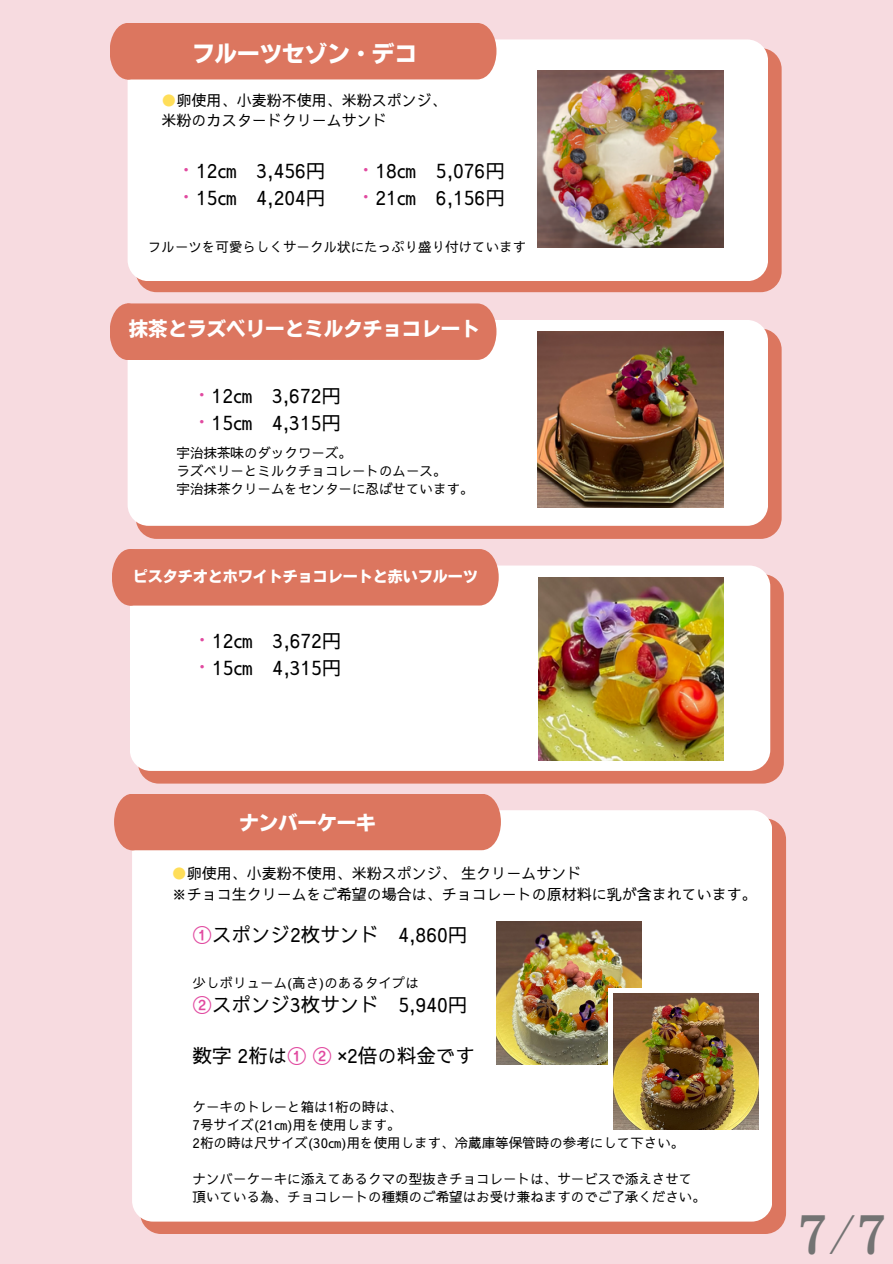
<style>
.page{position:relative;width:893px;height:1264px;background:#fff}
.page>*{position:absolute;margin:0;border:0;box-sizing:border-box;transform-origin:0 0}
.t1{font:48.45px "Nud Motoya Mincho Std W6";color:#737373}
.t2{font:22.5px "Nud Motoya Cedar Std W6";color:#fff}
.t3{font:500 19.5px/27px "Sawarabi Gothic";color:#000}
.t4{font:19.5px "Nud Motoya Cedar Std W6";color:#fff}
.t5{font:500 15px "Sawarabi Gothic";color:#000}
.t6{font:15px "Nud Motoya Cedar Std W6";color:#fff}
.t7{font:500 13.5px "Sawarabi Gothic";color:#000}
.s1{color:#ffde59}
.s2{color:#e14aa0}
</style>
<div class="page">
<div style="left:0;top:0;width:892px;height:1263px;background:#f7dbe0"></div>
<div style="left:136px;top:48px;width:645px;height:244px;background:#dc765f;border-radius:21px"></div>
<div style="left:128px;top:39px;width:639px;height:242px;background:#fff;border-radius:21px"></div>
<div style="left:110px;top:23px;width:386px;height:56px;background:#dc765f"></div>
<div style="left:136px;top:328px;width:645px;height:211px;background:#dc765f;border-radius:21px"></div>
<div style="left:128px;top:320px;width:639px;height:206px;background:#fff;border-radius:21px"></div>
<div style="left:110px;top:303px;width:386px;height:57px;background:#dc765f"></div>
<div style="left:138px;top:574px;width:645px;height:209px;background:#dc765f;border-radius:21px"></div>
<div style="left:130px;top:565px;width:640px;height:206px;background:#fff;border-radius:21px"></div>
<div style="left:112px;top:549px;width:386px;height:56px;background:#dc765f"></div>
<img style="left:538px;top:577px;width:185px;height:183px">
<img style="left:537px;top:332px;width:186px;height:175px">
<img style="left:537px;top:71px;width:186px;height:176px">
<div style="left:140px;top:818px;width:646px;height:415px;background:#dc765f;border-radius:21px"></div>
<div style="left:132px;top:810px;width:639px;height:411px;background:#fff;border-radius:21px"></div>
<div style="left:114px;top:794px;width:387px;height:56px;background:#dc765f"></div>
<img style="left:496px;top:921px;width:145px;height:143px">
<div style="left:608px;top:988px;width:67px;height:98px;background:#fff"></div>
<img style="left:613px;top:993px;width:146px;height:136px">
<p class="t2" style="left:192px;top:42px;width:226px">フルーツセゾン・デコ</p>
<p class="t5" style="left:162px;top:94px;width:286px"><span class="s1">●</span>卵使用、小麦粉不使用、米粉スポンジ、</p>
<h3 class="t5" style="left:162px;top:114px;width:226px">米粉のカスタードクリームサンド</h3>
<p class="t3" style="left:176px;top:158px;width:150px"><span class="s2">・</span>12㎝ 3,456円<span class="s2">・</span>15㎝ 4,204円</p>
<p class="t3" style="left:356px;top:158px;width:150px"><span class="s2">・</span>18㎝ 5,076円<span class="s2">・</span>21㎝ 6,156円</p>
<p class="t7" style="left:148px;top:241px;width:380px">フルーツを可愛らしくサークル状にたっぷり盛り付けています</p>
<h3 class="t4" style="left:129px;top:319px;width:352px">抹茶とラズベリーとミルクチョコレート</h3>
<p class="t3" style="left:192px;top:383px;width:150px"><span class="s2">・</span>12㎝ 3,672円<span class="s2">・</span>15㎝ 4,315円</p>
<p class="t7" style="left:176px;top:446px;width:177px">宇治抹茶味のダックワーズ。</p>
<p class="t7" style="left:176px;top:464px;width:272px">ラズベリーとミルクチョコレートのムース。</p>
<h3 class="t7" style="left:176px;top:482px;width:299px">宇治抹茶クリームをセンターに忍ばせています。</h3>
<h3 class="t6" style="left:133px;top:569px;width:346px">ピスタチオとホワイトチョコレートと赤いフルーツ</h3>
<h3 class="t3" style="left:193px;top:628px;width:150px"><span class="s2">・</span>12㎝ 3,672円<span class="s2">・</span>15㎝ 4,315円</h3>
<p class="t4" style="left:239px;top:812px;width:138px">ナンバーケーキ</p>
<p class="t5" style="left:172px;top:866px;width:411px"><span class="s1">●</span>卵使用、小麦粉不使用、米粉スポンジ、生クリームサンド</p>
<h1 class="t5" style="left:172px;top:887px;width:586px">※チョコ生クリームをご希望の場合は、チョコレートの原材料に乳が含まれています。</h1>
<p class="t3" style="left:193px;top:921px;width:276px"><span class="s2">①</span>スポンジ2枚サンド 4,860円</p>
<h3 class="t7" style="left:193px;top:976px;width:228px">少しボリューム(高さ)のあるタイプは</h3>
<p class="t3" style="left:193px;top:991px;width:276px"><span class="s2">②</span>スポンジ3枚サンド 5,940円</p>
<p class="t3" style="left:193px;top:1043px;width:284px">数字 2桁は<span class="s2">① ②</span> ×2倍の料金です</p>
<h3 class="t7" style="left:193px;top:1100px;width:211px">ケーキのトレーと箱は1桁の時は、</h3>
<p class="t7" style="left:193px;top:1118px;width:209px">7号サイズ(21㎝)用を使用します。</p>
<p class="t7" style="left:193px;top:1136px;width:493px">2桁の時は尺サイズ(30㎝)用を使用します、冷蔵庫等保管時の参考にして下さい。</p>
<p class="t7" style="left:193px;top:1172px;width:501px">ナンバーケーキに添えてあるクマの型抜きチョコレートは、サービスで添えさせて</p>
<p class="t7" style="left:193px;top:1190px;width:515px">頂いている為、チョコレートの種類のご希望はお受け兼ねますのでご了承ください。</p>
<p class="t1" style="left:797px;top:1209px;width:91px">7/7</p>
</div>
